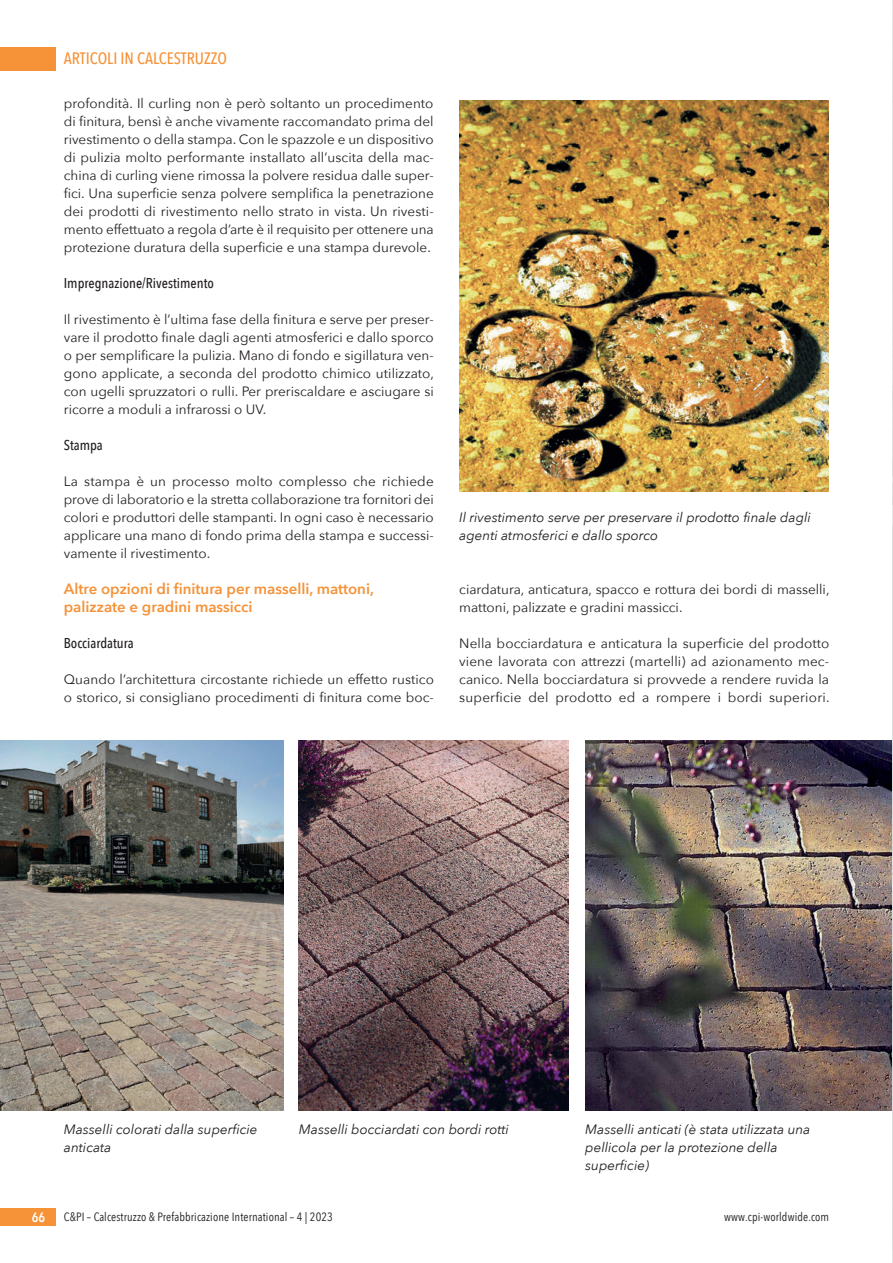
<style>
.page{position:relative;width:893px;height:1263px;background:#fff}
.page>*{position:absolute;margin:0;border:0;box-sizing:border-box;transform-origin:0 0}
.t1{font:500 16.5px "Avenir Next Condensed";color:#f69238}
.t2{font:600 15px/18px "Avenir Next";color:#f69238}
.t3{font:500 14.25px "Avenir Next Condensed";color:#231f20}
.t4{font:13.5px/18px "Avenir Next";color:#231f20;text-align:justify}
.t5{font:italic 13.5px/18px "Avenir Next";color:#231f20}
.t6{font:600 13.5px "Avenir Next Condensed";color:#fff}
.t7{font:12px "Avenir Next Condensed";letter-spacing:.01em;color:#231f20}
</style>
<div class="page">
<div style="left:0;top:47px;width:55px;height:23px;background:#f69238"></div>
<div style="left:0;top:1208px;width:55px;height:18px;background:#f69238"></div>
<img style="left:299px;top:740px;width:270px;height:370px">
<img style="left:459px;top:101px;width:370px;height:390px">
<img style="left:0;top:740px;width:283px;height:370px">
<img style="left:585px;top:740px;width:307px;height:370px">
<img style="left:892px;top:1px;width:1px;height:1261px">
<p class="t1" style="left:64px;top:49px;width:165px">ARTICOLI IN CALCESTRUZZO</p>
<p class="t4" style="left:64px;top:94px;width:372px">profondità. Il curling non è però soltanto un procedimento di finitura, bensì è anche vivamente raccomandato prima del rivestimento o della stampa. Con le spazzole e un dispositivo di pulizia molto performante installato all’uscita della mac&shy;china di curling viene rimossa la polvere residua dalle super&shy;fici. Una superficie senza polvere semplifica la penetrazione dei prodotti di rivestimento nello strato in vista. Un rivesti&shy;mento effettuato a regola d’arte è il requisito per ottenere una protezione duratura della superficie e una stampa durevole.</p>
<p class="t3" style="left:64px;top:274px;width:152px">Impregnazione/Rivestimento</p>
<p class="t4" style="left:64px;top:310px;width:372px">Il rivestimento è l’ultima fase della finitura e serve per preser&shy;vare il prodotto finale dagli agenti atmosferici e dallo sporco o per semplificare la pulizia. Mano di fondo e sigillatura ven&shy;gono applicate, a seconda del prodotto chimico utilizzato, con ugelli spruzzatori o rulli. Per preriscaldare e asciugare si ricorre a moduli a infrarossi o UV.</p>
<p class="t3" style="left:64px;top:436px;width:41px">Stampa</p>
<p class="t4" style="left:64px;top:472px;width:371px">La stampa è un processo molto complesso che richiede prove di laboratorio e la stretta collaborazione tra fornitori dei colori e produttori delle stampanti. In ogni caso è necessario applicare una mano di fondo prima della stampa e successi&shy;vamente il rivestimento.</p>
<p class="t2" style="left:64px;top:579px;width:312px">Altre opzioni di finitura per masselli, mattoni, palizzate e gradini massicci</p>
<p class="t3" style="left:64px;top:634px;width:71px">Bocciardatura</p>
<p class="t4" style="left:64px;top:670px;width:372px">Quando l’architettura circostante richiede un effetto rustico o storico, si consigliano procedimenti di finitura come boc-</p>
<p class="t5" style="left:459px;top:508px;width:353px">Il rivestimento serve per preservare il prodotto finale dagli agenti atmosferici e dallo sporco</p>
<p class="t4" style="left:459px;top:580px;width:372px">ciardatura, anticatura, spacco e rottura dei bordi di masselli, mattoni, palizzate e gradini massicci.</p>
<p class="t4" style="left:459px;top:634px;width:372px">Nella bocciardatura e anticatura la superficie del prodotto viene lavorata con attrezzi (martelli) ad azionamento mec&shy;canico. Nella bocciardatura si provvede a rendere ruvida la superficie del prodotto ed a rompere i bordi superiori.</p>
<p class="t5" style="left:64px;top:1120px;width:195px">Masselli colorati dalla superficie anticata</p>
<p class="t5" style="left:299px;top:1120px;width:212px">Masselli bocciardati con bordi rotti</p>
<p class="t5" style="left:585px;top:1120px;width:227px">Masselli anticati (è stata utilizzata una pellicola per la protezione della superficie)</p>
<p class="t6" style="left:32px;top:1206px;width:15px">66</p>
<p class="t7" style="left:64px;top:1207px;width:271px">C&amp;PI – Calcestruzzo &amp; Prefabbricazione International – 4 | 2023</p>
<p class="t7" style="left:724px;top:1207px;width:107px">www.cpi-worldwide.com</p>
</div>
